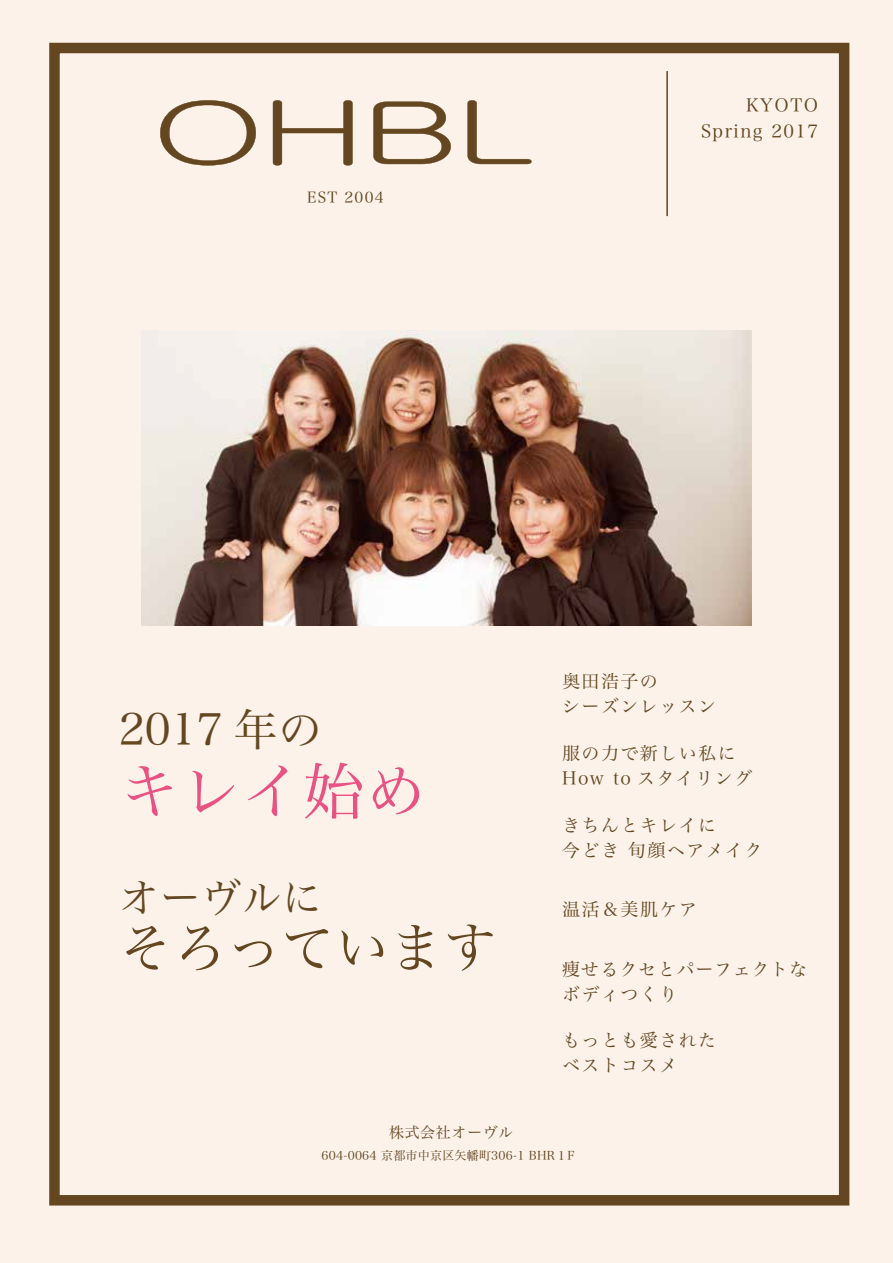
<style>
.page{position:relative;width:893px;height:1263px;background:#fcf2ea}
.page>*{position:absolute;margin:0;border:0;box-sizing:border-box;transform-origin:0 0}
.t1{font:61.5px "Hira Min Pro W3";color:#e95383}
.t2{font:54px "Hira Min Pro W3";color:#644720}
.t3{font:44.1px "Hira Min Pro W3";color:#644720}
.t4{font:40.8px "Hira Min Pro W3";color:#644720}
.t5{font:18px/25px "Hira Min Pro W3";letter-spacing:.08em;color:#644720}
.t6{font:18px/25px "Hira Min Pro W3";letter-spacing:.06em;color:#644720}
.t7{font:18px "Hira Min Pro N W3";letter-spacing:.08em;color:#644720}
.t8{font:15px "Hira Min Pro W3";letter-spacing:.04em;color:#644720}
.t9{font:15px "Hira Min Pro N W3";letter-spacing:.08em;color:#644720}
.t10{font:12px "Hira Min Pro W3";letter-spacing:.02em;color:#644720}
</style>
<div class="page">
<img style="left:141px;top:330px;width:611px;height:296px">
<div style="left:49px;top:43px;width:800px;height:1162px;border:10px solid #644720"></div>
<hr style="left:666px;top:71px;width:2px;height:145px;background:#644720">
<svg style="left:160px;top:100px;width:96px;height:66px"></svg>
<svg style="left:273px;top:100px;width:80px;height:66px"></svg>
<svg style="left:373px;top:102px;width:78px;height:62px"></svg>
<svg style="left:467px;top:100px;width:65px;height:64px"></svg>
<p class="t7" style="left:746px;top:89px;width:73px">KYOTO</p>
<p class="t9" style="left:307px;top:184px;width:78px">EST 2004</p>
<p class="t7" style="left:701px;top:116px;width:118px">Spring 2017</p>
<h3 class="t3" style="left:119px;top:692px;width:205px">2017 年の</h3>
<h1 class="t1" style="left:119px;top:738px;width:309px">キレイ始め</h1>
<h3 class="t4" style="left:119px;top:863px;width:205px">オーヴルに</h3>
<h2 class="t2" style="left:119px;top:901px;width:379px">そろっています</h2>
<p class="t8" style="left:389px;top:1119px;width:126px">株式会社オーヴル</p>
<p class="t5" style="left:562px;top:667px;width:156px">奥田浩子の<br>シーズンレッスン</p>
<p class="t5" style="left:562px;top:739px;width:191px">服の力で新しい私に<br>How to スタイリング</p>
<p class="t5" style="left:562px;top:811px;width:202px">きちんとキレイに<br>今どき 旬顔ヘアメイク</p>
<p class="t5" style="left:562px;top:895px;width:136px">温活＆美肌ケア</p>
<p class="t6" style="left:562px;top:954px;width:246px">痩せるクセとパーフェクトなボディつくり</p>
<p class="t5" style="left:562px;top:1026px;width:156px">もっとも愛されたベストコスメ</p>
<p class="t10" style="left:322px;top:1145px;width:255px">604-0064 京都市中京区矢幡町306-1 BHR１F</p>
</div>
